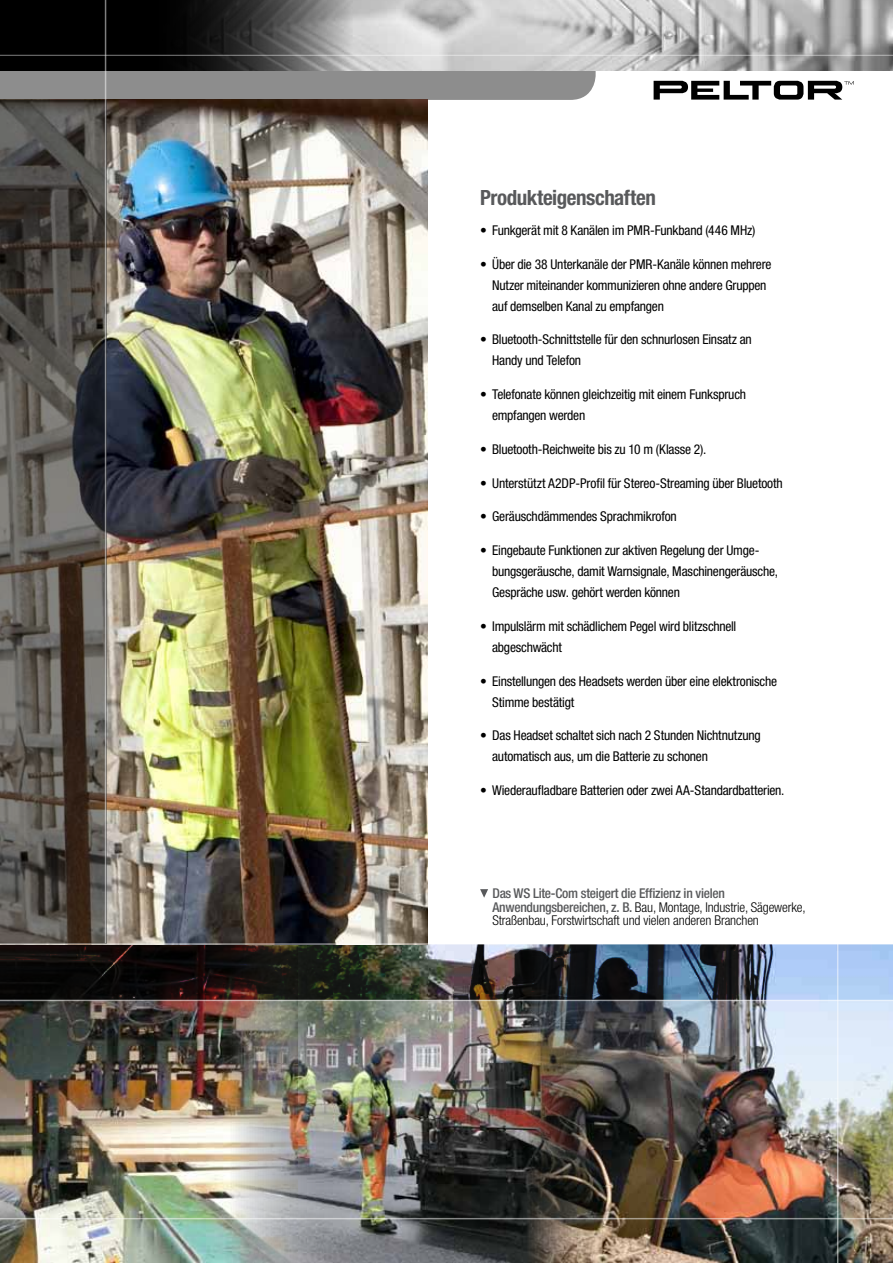
<style>
.page{position:relative;width:893px;height:1263px;background:#fff}
.page>*{position:absolute;margin:0;border:0;box-sizing:border-box;transform-origin:0 0}
.t1{font:700 condensed 21px "Helvetica Neue LT Pro";letter-spacing:-.02em;color:#58595b}
.t2{font:condensed 13.5px/21px "Helvetica Neue LT Pro";letter-spacing:-.015em;color:#000}
.t3{font:300 condensed 13.5px/13.5px "Helvetica Neue LT Pro";letter-spacing:-.01em;color:#000}
.s1{font-weight:500;color:#58595b}
</style>
<div class="page">
<img style="left:0;top:1001px;width:231px;height:262px">
<img style="left:231px;top:1001px;width:296px;height:262px">
<img style="left:527px;top:1001px;width:366px;height:262px">
<div style="left:0;top:70px;width:596px;height:30px;background:#8d8d8d"></div>
<div style="left:0;top:0;width:893px;height:70px;background:#000"></div>
<img style="left:140px;top:0;width:753px;height:70px">
<hr style="left:0;top:55px;width:893px;height:1px;background:#fff">
<img style="left:0;top:945px;width:893px;height:55px">
<svg style="left:654px;top:81px;width:200px;height:19px"></svg>
<img style="left:106px;top:100px;width:321px;height:843px">
<svg style="left:0;top:100px;width:105px;height:843px;background:#544f4a"></svg>
<hr style="left:837px;top:943px;width:1px;height:320px;background:#fff">
<hr style="left:0;top:1218px;width:893px;height:1px;background:#fff">
<svg style="left:480px;top:889px;width:8px;height:9px"></svg>
<hr style="left:105px;top:0;width:1px;height:943px;background:#fff">
<h1 class="t1" style="left:480px;top:185px;width:177px">Produkteigenschaften</h1>
<p class="t2" style="left:480px;top:219px;width:277px">• Funkgerät mit 8 Kanälen im PMR-Funkband (446 MHz)</p>
<p class="t2" style="left:492px;top:253px;width:281px;text-indent:-12px">• Über die 38 Unterkanäle der PMR-Kanäle können mehrere<br>Nutzer miteinander kommunizieren ohne andere Gruppen auf demselben Kanal zu empfangen</p>
<p class="t2" style="left:492px;top:329px;width:261px;text-indent:-12px">• Bluetooth-Schnittstelle für den schnurlosen Einsatz an<br>Handy und Telefon</p>
<p class="t2" style="left:492px;top:384px;width:255px;text-indent:-12px">• Telefonate können gleichzeitig mit einem Funkspruch empfangen werden</p>
<p class="t2" style="left:480px;top:438px;width:228px">• Bluetooth-Reichweite bis zu 10 m (Klasse 2).</p>
<p class="t2" style="left:480px;top:472px;width:304px">• Unterstützt A2DP-Profil für Stereo-Streaming über Bluetooth</p>
<p class="t2" style="left:480px;top:506px;width:198px">• Geräuschdämmendes Sprachmikrofon</p>
<p class="t2" style="left:492px;top:540px;width:287px;text-indent:-12px">• Eingebaute Funktionen zur aktiven Regelung der Umge&shy;bungsgeräusche, damit Warnsignale, Maschinengeräusche,<br>Gespräche usw. gehört werden können</p>
<p class="t2" style="left:492px;top:615px;width:246px;text-indent:-12px">• Impulslärm mit schädlichem Pegel wird blitzschnell abgeschwächt</p>
<p class="t2" style="left:492px;top:670px;width:286px;text-indent:-12px">• Einstellungen des Headsets werden über eine elektronische<br>Stimme bestätigt</p>
<p class="t2" style="left:492px;top:725px;width:270px;text-indent:-12px">• Das Headset schaltet sich nach 2 Stunden Nichtnutzung automatisch aus, um die Batterie zu schonen</p>
<p class="t2" style="left:480px;top:780px;width:306px">• Wiederaufladbare Batterien oder zwei AA-Standardbatterien.</p>
<p class="t3" style="left:492px;top:887px;width:315px"><span class="s1">Das WS Lite-Com steigert die Effizienz in vielen<br>Anwendungsbereichen, z. B.</span> Bau, Montage, Industrie, Sägewerke,<br>Straßenbau, Forstwirtschaft und vielen anderen Branchen</p>
</div>
